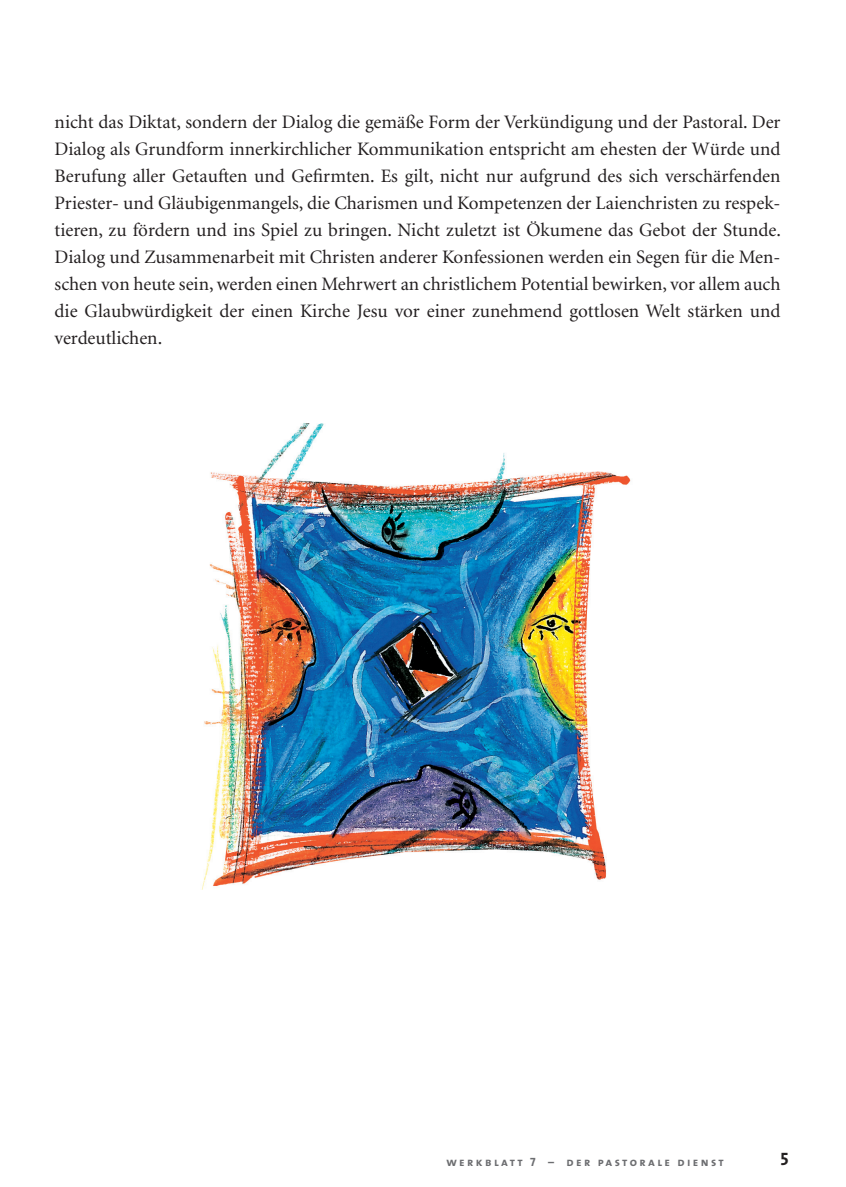
<style>
.page{position:relative;width:846px;height:1187px;background:#fff}
.page>*{position:absolute;margin:0;border:0;box-sizing:border-box;transform-origin:0 0}
.t1{font:19px/27px "Minion LT";color:#231f20;text-align:justify}
.t2{font:18px "The Sans Bold Caps";color:#231f20}
.t3{font:12px "The Sans Bold Caps";letter-spacing:.2em;color:#6c6d70}
</style>
<div class="page">
<img style="left:202px;top:423px;width:429px;height:466px">
<p class="t1" style="left:55px;top:109px;width:728px">nicht das Diktat, sondern der Dialog die gemäße Form der Verkündigung und der Pastoral. Der Dialog als Grundform innerkirchlicher Kommunikation entspricht am ehesten der Würde und Berufung aller Getauften und Gefirmten. Es gilt, nicht nur aufgrund des sich verschärfenden Priester- und Gläubigenmangels, die Charismen und Kompetenzen der Laienchristen zu respek&shy;tieren, zu fördern und ins Spiel zu bringen. Nicht zuletzt ist Ökumene das Gebot der Stunde.<br>Dialog und Zusammenarbeit mit Christen anderer Konfessionen werden ein Segen für die Men&shy;schen von heute sein, werden einen Mehrwert an christlichem Potential bewirken, vor allem auch die Glaubwürdigkeit der einen Kirche Jesu vor einer zunehmend gottlosen Welt stärken und verdeutlichen.</p>
<p class="t3" style="left:446px;top:1151px;width:279px">werkblatt 7 – der pastorale dienst</p>
<p class="t2" style="left:780px;top:1143px;width:10px">5</p>
</div>
